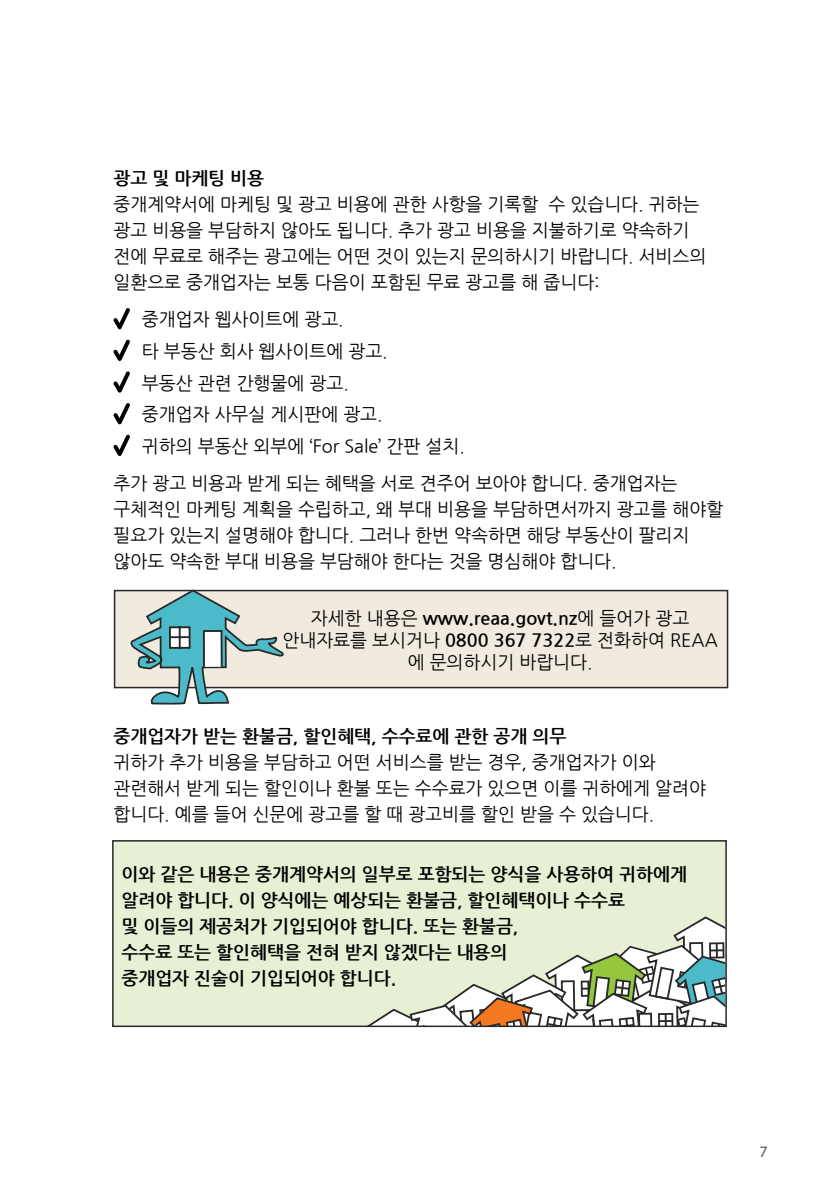
<style>
.page{position:relative;width:840px;height:1191px;background:#fff}
.page>*{position:absolute;margin:0;border:0;box-sizing:border-box;transform-origin:0 0}
.t1{font:18px/26px "Nanum Gothic";color:#000}
.t2{font:700 18px/26px "Nanum Gothic";color:#000}
.t3{font:16px "Myriad Pro";color:#58595b}
.s1{font-weight:700}
</style>
<div class="page">
<div style="left:114px;top:590px;width:613px;height:98px;background:#f0ebde;border:2px solid #292829"></div>
<div style="left:113px;top:841px;width:612px;height:184px;background:#e7f0d4"></div>
<svg style="left:308px;top:875px;width:419px;height:153px"></svg>
<div style="left:112px;top:840px;width:614px;height:187px;border:2px solid #292829"></div>
<svg style="left:113px;top:589px;width:172px;height:116px"></svg>
<hr style="left:169px;top:636px;width:21px;height:2px;background:#292829">
<svg style="left:113px;top:308px;width:17px;height:21px"></svg>
<svg style="left:113px;top:339px;width:17px;height:22px"></svg>
<svg style="left:113px;top:371px;width:17px;height:22px"></svg>
<svg style="left:113px;top:403px;width:17px;height:21px"></svg>
<svg style="left:113px;top:434px;width:17px;height:22px"></svg>
<p class="t2" style="left:113px;top:165px;width:152px">광고 및 마케팅 비용</p>
<p class="t1" style="left:113px;top:191px;width:594px">중개계약서에 마케팅 및 광고 비용에 관한 사항을 기록할 수 있습니다. 귀하는 광고 비용을 부담하지 않아도 됩니다. 추가 광고 비용을 지불하기로 약속하기 전에 무료로 해주는 광고에는 어떤 것이 있는지 문의하시기 바랍니다. 서비스의 일환으로 중개업자는 보통 다음이 포함된 무료 광고를 해 줍니다:</p>
<p class="t1" style="left:142px;top:304px;width:324px;line-height:31.6px">중개업자 웹사이트에 광고.<br>타 부동산 회사 웹사이트에 광고.<br>부동산 관련 간행물에 광고.<br>중개업자 사무실 게시판에 광고.<br>귀하의 부동산 외부에 ‘For Sale’ 간판 설치.</p>
<p class="t1" style="left:113px;top:471px;width:611px">추가 광고 비용과 받게 되는 혜택을 서로 견주어 보아야 합니다. 중개업자는 구체적인 마케팅 계획을 수립하고, 왜 부대 비용을 부담하면서까지 광고를 해야할 필요가 있는지 설명해야 합니다. 그러나 한번 약속하면 해당 부동산이 팔리지 않아도 약속한 부대 비용을 부담해야 한다는 것을 명심해야 합니다.</p>
<p class="t1" style="left:282px;top:608px;width:436px;line-height:21.6px;text-align:center">자세한 내용은 <span class="s1">www.reaa.govt.nz</span>에 들어가 광고 안내자료를 보시거나 <span class="s1">0800 367 7322</span>로 전화하여 REAA 에 문의하시기 바랍니다.</p>
<p class="t2" style="left:113px;top:724px;width:454px">중개업자가 받는 환불금, 할인혜택, 수수료에 관한 공개 의무</p>
<p class="t1" style="left:113px;top:750px;width:593px">귀하가 추가 비용을 부담하고 어떤 서비스를 받는 경우, 중개업자가 이와 관련해서 받게 되는 할인이나 환불 또는 수수료가 있으면 이를 귀하에게 알려야 합니다. 예를 들어 신문에 광고를 할 때 광고비를 할인 받을 수 있습니다.</p>
<p class="t2" style="left:121px;top:861px;width:566px">이와 같은 내용은 중개계약서의 일부로 포함되는 양식을 사용하여 귀하에게 알려야 합니다. 이 양식에는 예상되는 환불금, 할인혜택이나 수수료<br>및 이들의 제공처가 기입되어야 합니다. 또는 환불금,<br>수수료 또는 할인혜택을 전혀 받지 않겠다는 내용의<br>중개업자 진술이 기입되어야 합니다.</p>
<p class="t3" style="left:759px;top:1141px;width:10px">7</p>
</div>
